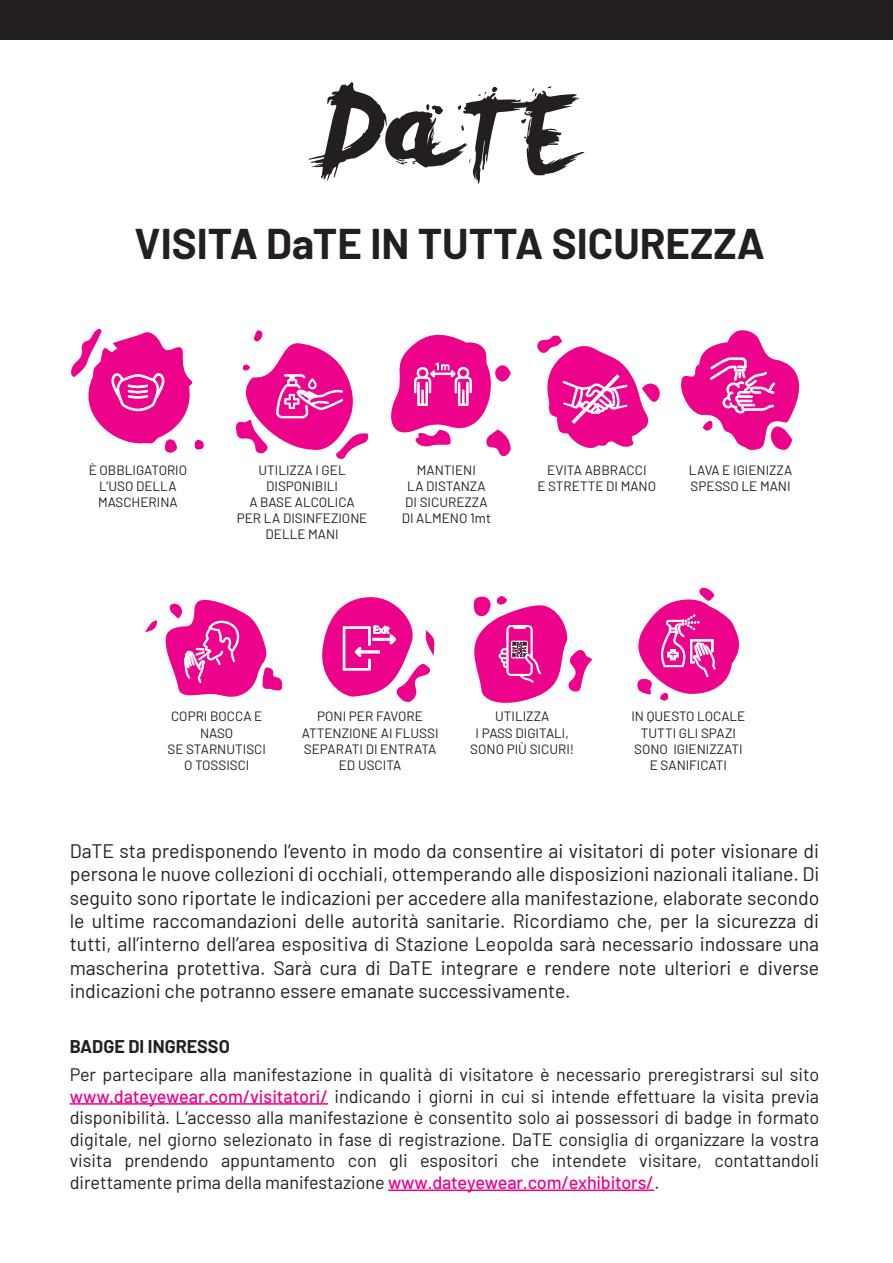
<style>
.page{position:relative;width:893px;height:1263px;background:#fff}
.page>*{position:absolute;margin:0;border:0;box-sizing:border-box;transform-origin:0 0}
.t1{font:700 42px "Barlow";color:#231f20}
.t2{font:19.5px/23.4px "Barlow";color:#231f20;text-align:justify}
.t3{font:18px/21.6px "Barlow";color:#231f20;text-align:justify}
.t4{font:700 18px "Barlow";color:#231f20}
.t5{font:13.5px/16.2px "Barlow";color:#231f20;text-align:center}
.s1{font-weight:500;color:#ed028c}
</style>
<div class="page">
<hr style="left:70px;top:1103px;width:258px;height:2px;background:#ed028c">
<hr style="left:388px;top:1189px;width:266px;height:2px;background:#ed028c">
<svg style="left:309px;top:82px;width:275px;height:102px"></svg>
<div style="left:0;top:0;width:893px;height:39px;background:#231f20"></div>
<svg style="left:145px;top:620px;width:12px;height:12px"></svg>
<svg style="left:165px;top:599px;width:118px;height:98px"></svg>
<svg style="left:322px;top:597px;width:113px;height:105px"></svg>
<svg style="left:637px;top:587px;width:103px;height:114px"></svg>
<svg style="left:473px;top:596px;width:119px;height:107px"></svg>
<div style="left:195px;top:440px;width:9px;height:10px;background:#ed028c;border-radius:4px"></div>
<svg style="left:71px;top:328px;width:122px;height:125px"></svg>
<svg style="left:236px;top:330px;width:133px;height:129px"></svg>
<svg style="left:391px;top:334px;width:120px;height:123px"></svg>
<svg style="left:537px;top:335px;width:123px;height:113px"></svg>
<svg style="left:681px;top:330px;width:119px;height:120px"></svg>
<h1 class="t1" style="left:135px;top:213px;width:632px">VISITA DaTE IN TUTTA SICUREZZA</h1>
<p class="t5" style="left:89px;top:461px;width:100px">È OBBLIGATORIO<br>L’USO DELLA<br>MASCHERINA</p>
<p class="t5" style="left:237px;top:461px;width:132px">UTILIZZA I GEL<br>DISPONIBILI<br>A BASE ALCOLICA<br>PER LA DISINFEZIONE<br>DELLE MANI</p>
<p class="t5" style="left:402px;top:461px;width:91px">MANTIENI<br>LA DISTANZA<br>DI SICUREZZA<br>DI ALMENO 1mt</p>
<p class="t5" style="left:537px;top:461px;width:120px">EVITA ABBRACCI<br>E STRETTE DI MANO</p>
<p class="t5" style="left:689px;top:461px;width:105px;text-align:left">LAVA E IGIENIZZA<br>SPESSO LE MANI</p>
<p class="t5" style="left:168px;top:707px;width:100px">COPRI BOCCA E<br>NASO<br>SE STARNUTISCI<br>O TOSSISCI</p>
<p class="t5" style="left:302px;top:707px;width:138px">PONI PER FAVORE<br>ATTENZIONE AI FLUSSI<br>SEPARATI DI ENTRATA<br>ED USCITA</p>
<p class="t5" style="left:470px;top:707px;width:105px">UTILIZZA<br>I PASS DIGITALI,<br>SONO PIÙ SICURI!</p>
<p class="t5" style="left:631px;top:707px;width:115px">IN QUESTO LOCALE<br>TUTTI GLI SPAZI<br>SONO IGIENIZZATI<br>E SANIFICATI</p>
<p class="t2" style="left:70px;top:837px;width:751px">DaTE sta predisponendo l’evento in modo da consentire ai visitatori di poter visionare di persona le nuove collezioni di occhiali, ottemperando alle disposizioni nazionali italiane. Di seguito sono riportate le indicazioni per accedere alla manifestazione, elaborate secondo le ultime raccomandazioni delle autorità sanitarie. Ricordiamo che, per la sicurezza di tutti, all’interno dell’area espositiva di Stazione Leopolda sarà necessario indossare una mascherina protettiva. Sarà cura di DaTE integrare e rendere note ulteriori e diverse indicazioni che potranno essere emanate successivamente.</p>
<p class="t4" style="left:70px;top:1033px;width:162px">BADGE DI INGRESSO</p>
<p class="t3" style="left:70px;top:1062px;width:751px">Per partecipare alla manifestazione in qualità di visitatore è necessario preregistrarsi sul sito <span class="s1">www.dateyewear.com/visitatori/</span> indicando i giorni in cui si intende effettuare la visita previa disponibilità. L’accesso alla manifestazione è consentito solo ai possessori di badge in formato digitale, nel giorno selezionato in fase di registrazione. DaTE consiglia di organizzare la vostra visita prendendo appuntamento con gli espositori che intendete visitare, contattandoli direttamente prima della manifestazione <span class="s1">www.dateyewear.com/exhibitors/</span>.</p>
</div>
